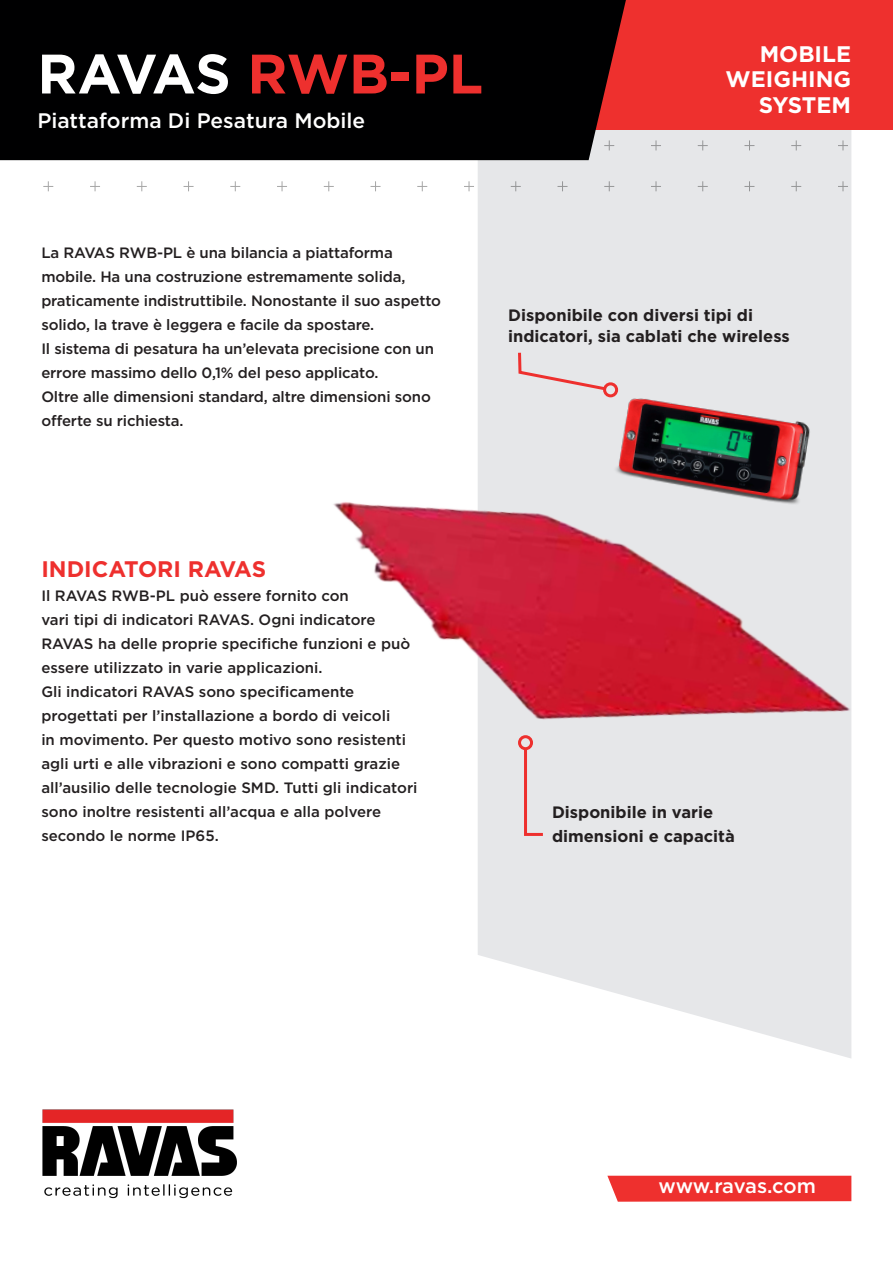
<style>
.page{position:relative;width:893px;height:1263px;background:#fff}
.page>*{position:absolute;margin:0;border:0;box-sizing:border-box;transform-origin:0 0}
.t1{font:700 55.5px "Gotham";letter-spacing:-.01em;color:#ee302e}
.t2{font:700 22.5px/25.3px "Gotham";color:#fff;text-align:right}
.t3{font:700 22.5px "Gotham";color:#ee302e}
.t4{font:500 21px "Gotham";color:#fff}
.t5{font:500 20.25px "Gotham";letter-spacing:-.015em;color:#fff}
.t6{font:700 16.5px/24px "Gotham";color:#231f20}
.t7{font:500 15px/24px "Gotham";letter-spacing:-.01em;color:#231f20}
.s1{color:#fff}
</style>
<div class="page">
<svg style="left:478px;top:130px;width:373px;height:928px;background:#e8e9eb"></svg>
<svg style="left:838px;top:140px;width:10px;height:10px"></svg>
<svg style="left:838px;top:181px;width:10px;height:10px"></svg>
<svg style="left:791px;top:140px;width:10px;height:10px"></svg>
<svg style="left:791px;top:181px;width:10px;height:10px"></svg>
<svg style="left:744px;top:140px;width:10px;height:10px"></svg>
<svg style="left:744px;top:181px;width:10px;height:10px"></svg>
<svg style="left:698px;top:140px;width:10px;height:10px"></svg>
<svg style="left:698px;top:181px;width:10px;height:10px"></svg>
<svg style="left:651px;top:140px;width:10px;height:10px"></svg>
<svg style="left:651px;top:181px;width:10px;height:10px"></svg>
<svg style="left:604px;top:181px;width:10px;height:10px"></svg>
<svg style="left:557px;top:181px;width:10px;height:10px"></svg>
<svg style="left:511px;top:181px;width:10px;height:10px"></svg>
<svg style="left:464px;top:181px;width:10px;height:10px"></svg>
<svg style="left:417px;top:181px;width:10px;height:10px"></svg>
<svg style="left:370px;top:181px;width:11px;height:10px"></svg>
<svg style="left:324px;top:181px;width:10px;height:10px"></svg>
<svg style="left:277px;top:181px;width:10px;height:10px"></svg>
<svg style="left:230px;top:181px;width:10px;height:10px"></svg>
<svg style="left:184px;top:181px;width:10px;height:10px"></svg>
<svg style="left:137px;top:181px;width:10px;height:10px"></svg>
<svg style="left:90px;top:181px;width:10px;height:10px"></svg>
<svg style="left:43px;top:181px;width:10px;height:10px"></svg>
<div style="left:563px;top:0;width:330px;height:130px;background:#ee302e"></div>
<div style="left:0;top:0;width:626px;height:160px;background:#000001"></div>
<img style="left:42px;top:1109px;width:195px;height:90px">
<div style="left:607px;top:1176px;width:244px;height:26px;background:#ee302e"></div>
<svg style="left:516px;top:350px;width:92px;height:42px;background:#e6d9da"></svg>
<svg style="left:522px;top:800px;width:24px;height:37px"></svg>
<img style="left:333px;top:459px;width:519px;height:341px">
<img style="left:589px;top:375px;width:234px;height:144px">
<p class="t1" style="left:37px;top:37px;width:447px"><span class="s1">RAVAS</span> RWB-PL</p>
<p class="t4" style="left:37px;top:107px;width:329px">Piattaforma Di Pesatura Mobile</p>
<p class="t2" style="left:725px;top:41px;width:127px">MOBILE<br>WEIGHING</p>
<p class="t2" style="left:759px;top:92px;width:94px">SYSTEM</p>
<p class="t7" style="left:41px;top:240px;width:401px">La RAVAS RWB-PL è una bilancia a piattaforma mobile. Ha una costruzione estremamente solida, praticamente indistruttibile. Nonostante il suo aspetto solido, la trave è leggera e facile da spostare.</p>
<p class="t7" style="left:41px;top:336px;width:394px">Il sistema di pesatura ha un’elevata precisione con un errore massimo dello 0,1% del peso applicato.</p>
<p class="t7" style="left:41px;top:384px;width:391px">Oltre alle dimensioni standard, altre dimensioni sono offerte su richiesta.</p>
<p class="t6" style="left:508px;top:304px;width:283px;line-height:21px">Disponibile con diversi tipi di indicatori, sia cablati che wireless</p>
<p class="t3" style="left:41px;top:554px;width:226px">INDICATORI RAVAS</p>
<p class="t7" style="left:41px;top:583px;width:309px">Il RAVAS RWB-PL può essere fornito con</p>
<p class="t7" style="left:41px;top:607px;width:371px">vari tipi di indicatori RAVAS. Ogni indicatore<br>RAVAS ha delle proprie specifiche funzioni e può essere utilizzato in varie applicazioni.</p>
<p class="t7" style="left:41px;top:679px;width:378px">Gli indicatori RAVAS sono specificamente progettati per l’installazione a bordo di veicoli<br>in movimento. Per questo motivo sono resistenti agli urti e alle vibrazioni e sono compatti grazie all’ausilio delle tecnologie SMD. Tutti gli indicatori sono inoltre resistenti all’acqua e alla polvere secondo le norme IP65.</p>
<p class="t6" style="left:552px;top:800px;width:184px">Disponibile in varie dimensioni e capacità</p>
<p class="t5" style="left:658px;top:1172px;width:159px">www.ravas.com</p>
</div>
